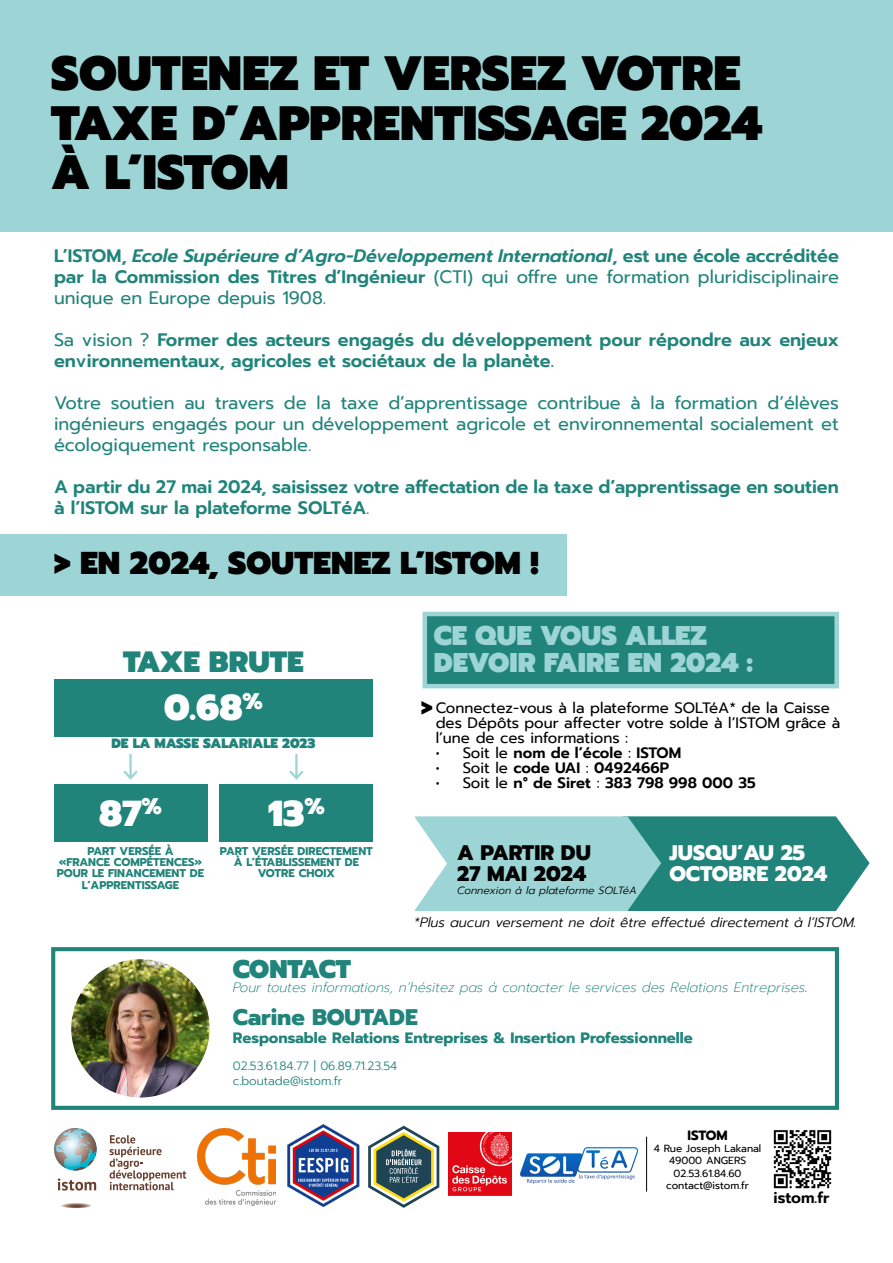
<style>
.page{position:relative;width:893px;height:1263px;background:#fff}
.page>*{position:absolute;margin:0;border:0;box-sizing:border-box;transform-origin:0 0}
.t1{font:900 48px/49.5px "Prompt";color:#000}
.t2{font:900 36px "Prompt";color:#fff}
.t3{font:900 31.5px "Prompt";color:#000}
.t4{font:900 29.25px "Prompt";color:#20847b}
.t5{font:900 27px/27px "Prompt";color:#9dd4d5}
.t6{font:900 25.5px "Prompt";letter-spacing:-.015em;color:#20847b}
.t7{font:800 22.5px "Prompt";color:#20847b}
.t8{font:800 21.9px "Prompt";color:#000}
.t9{font:800 21px/21px "Prompt";color:#fff}
.t10{font:800 21px/21px "Prompt";color:#000}
.t11{font:18px/21px "Prompt";color:#20847b;text-align:justify}
.t12{font:600 18px/21px "Prompt";color:#20847b}
.t13{font:600 15.45px "Prompt";letter-spacing:-.005em;color:#000}
.t14{font:15px/15px "Prompt";color:#000}
.t15{font:600 15px "Prompt";color:#000}
.t16{font:700 15px "Prompt";color:#20847b}
.t17{font:italic 200 13.5px "Prompt";color:#20847b}
.t18{font:italic 300 13.5px "Prompt";color:#000}
.t19{font:900 13.5px "Prompt";color:#20847b}
.t20{font:700 13.35px "Prompt";letter-spacing:-.015em;color:#000}
.t21{font:300 12px/14.2px "Prompt";color:#20847b}
.t22{font:700 11.25px/11.2px "Prompt";color:#20847b;text-align:center}
.t23{font:italic 300 10.5px "Prompt";color:#000}
.t24{font:10.35px/12.3px "Prompt";color:#000;text-align:center}
.s1{font-weight:600}
.s2{font-weight:600;font-style:italic}
.s3{font-weight:400}
.s4{font-weight:300;font-size:13.65px}
</style>
<div class="page">
<svg style="left:414px;top:816px;width:456px;height:95px;background:#6bb3af"></svg>
<div style="left:0;top:0;width:893px;height:232px;background:#9dd4d5"></div>
<div style="left:0;top:534px;width:567px;height:62px;background:#9dd4d5"></div>
<div style="left:51px;top:947px;width:788px;height:163px;border:4px solid #20847b"></div>
<img style="left:773px;top:1130px;width:59px;height:59px">
<img style="left:197px;top:1128px;width:78px;height:77px">
<img style="left:287px;top:1125px;width:73px;height:82px">
<hr style="left:646px;top:1137px;width:1px;height:54px;background:#000">
<svg style="left:368px;top:1126px;width:71px;height:82px"></svg>
<img style="left:519px;top:1147px;width:120px;height:37px">
<img style="left:449px;top:1133px;width:62px;height:63px">
<div style="left:423px;top:612px;width:416px;height:76px;background:#20847b;border:4px solid #9dd4d5"></div>
<div style="left:54px;top:679px;width:319px;height:58px;background:#20847b"></div>
<div style="left:54px;top:784px;width:153px;height:58px;background:#20847b"></div>
<div style="left:220px;top:784px;width:153px;height:58px;background:#20847b"></div>
<hr style="left:129px;top:754px;width:3px;height:24px;background:#9dd4d5">
<svg style="left:123px;top:768px;width:15px;height:12px"></svg>
<hr style="left:295px;top:754px;width:3px;height:24px;background:#9dd4d5">
<svg style="left:289px;top:768px;width:15px;height:12px"></svg>
<img style="left:71px;top:959px;width:139px;height:138px;border-radius:69px">
<svg style="left:54px;top:1128px;width:43px;height:42px"></svg>
<img style="left:61px;top:1203px;width:31px;height:5px">
<svg style="left:110px;top:1135px;width:76px;height:55px"></svg>
<svg style="left:58px;top:1178px;width:38px;height:12px"></svg>
<h1 class="t1" style="left:51px;top:49px;width:712px">SOUTENEZ ET VERSEZ VOTRE<br>TAXE D’APPRENTISSAGE 2024<br>À L’ISTOM</h1>
<p class="t11" style="left:54px;top:246px;width:786px"><span class="s1">L’ISTOM,</span> <span class="s2">Ecole Supérieure d’Agro-Développement International</span><span class="s1">, est une école accréditée par la Commission des Titres d’Ingénieur</span> (CTI) qui offre une formation pluridisciplinaire unique en Europe depuis 1908.</p>
<p class="t12" style="left:54px;top:329px;width:786px"><span class="s3">Sa vision ?</span> Former des acteurs engagés du développement pour répondre aux enjeux environnementaux, agricoles et sociétaux de la planète.</p>
<p class="t11" style="left:54px;top:393px;width:786px">Votre soutien au travers de la taxe d’apprentissage contribue à la formation d’élèves ingénieurs engagés pour un développement agricole et environnemental socialement et écologiquement responsable.</p>
<p class="t12" style="left:54px;top:476px;width:786px">A partir du 27 mai 2024, saisissez votre affectation de la taxe d’apprentissage en soutien à l’ISTOM sur la plateforme SOLTéA<span class="s3">.</span></p>
<h3 class="t3" style="left:54px;top:539px;width:486px">&gt; EN 2024, SOUTENEZ L’ISTOM !</h3>
<h3 class="t4" style="left:123px;top:639px;width:182px">TAXE BRUTE</h3>
<h3 class="t5" style="left:434px;top:622px;width:321px">CE QUE VOUS ALLEZ<br>DEVOIR FAIRE EN 2024 :</h3>
<h2 class="t2" style="left:164px;top:680px;width:100px">0.68<sup>%</sup></h2>
<p class="t8" style="left:421px;top:691px;width:13px">&gt;</p>
<p class="t19" style="left:111px;top:733px;width:206px">DE LA MASSE SALARIALE 2023</p>
<p class="t14" style="left:436px;top:700px;width:406px">Connectez-vous à la plateforme SOLTéA* de la Caisse des Dépôts pour affecter votre solde à l’ISTOM grâce à l’une de ces informations :</p>
<p class="t15" style="left:436px;top:741px;width:247px"><span class="s3">• Soit le</span> nom de l’école <span class="s3">:</span> ISTOM</p>
<p class="t15" style="left:436px;top:756px;width:235px"><span class="s3">• Soit le</span> code UAI <span class="s3">:</span> 0492466P</p>
<p class="t15" style="left:436px;top:771px;width:321px"><span class="s3">• Soit le</span> n° de Siret <span class="s3">:</span> 383 798 998 000 35</p>
<h2 class="t2" style="left:99px;top:785px;width:64px">87<sup>%</sup></h2>
<h2 class="t2" style="left:268px;top:785px;width:58px">13<sup>%</sup></h2>
<p class="t22" style="left:57px;top:845px;width:149px">PART VERSÉE À<br>«FRANCE COMPÉTENCES»<br>POUR LE FINANCEMENT DE<br>L’APPRENTISSAGE</p>
<p class="t22" style="left:220px;top:845px;width:154px">PART VERSÉE DIRECTEMENT<br>À L’ÉTABLISSEMENT DE<br>VOTRE CHOIX</p>
<p class="t10" style="left:457px;top:842px;width:135px">A PARTIR DU<br>27 MAI 2024</p>
<p class="t9" style="left:670px;top:842px;width:159px">JUSQU’AU 25<br>OCTOBRE 2024</p>
<p class="t23" style="left:457px;top:883px;width:181px">Connexion à la plateforme SOLTéA</p>
<p class="t18" style="left:414px;top:913px;width:444px">*Plus aucun versement ne doit être effectué directement à l’ISTOM.</p>
<h3 class="t6" style="left:233px;top:950px;width:120px">CONTACT</h3>
<p class="t17" style="left:233px;top:978px;width:576px">Pour toutes informations, n’hésitez pas à contacter le services des Relations Entreprises<span class="s4">.</span></p>
<p class="t7" style="left:233px;top:1000px;width:186px">Carine BOUTADE</p>
<p class="t16" style="left:233px;top:1027px;width:462px">Responsable Relations Entreprises &amp; Insertion Professionnelle</p>
<p class="t21" style="left:233px;top:1059px;width:166px">02.53.61.84.77 | 06.89.71.23.54 c.boutade@istom.fr</p>
<p class="t20" style="left:687px;top:1125px;width:42px">ISTOM</p>
<p class="t24" style="left:654px;top:1142px;width:109px">4 Rue Joseph Lakanal<br>49000 ANGERS<br>02.53.61.84.60 contact@istom.fr</p>
<p class="t13" style="left:774px;top:1186px;width:57px">istom.fr</p>
</div>
